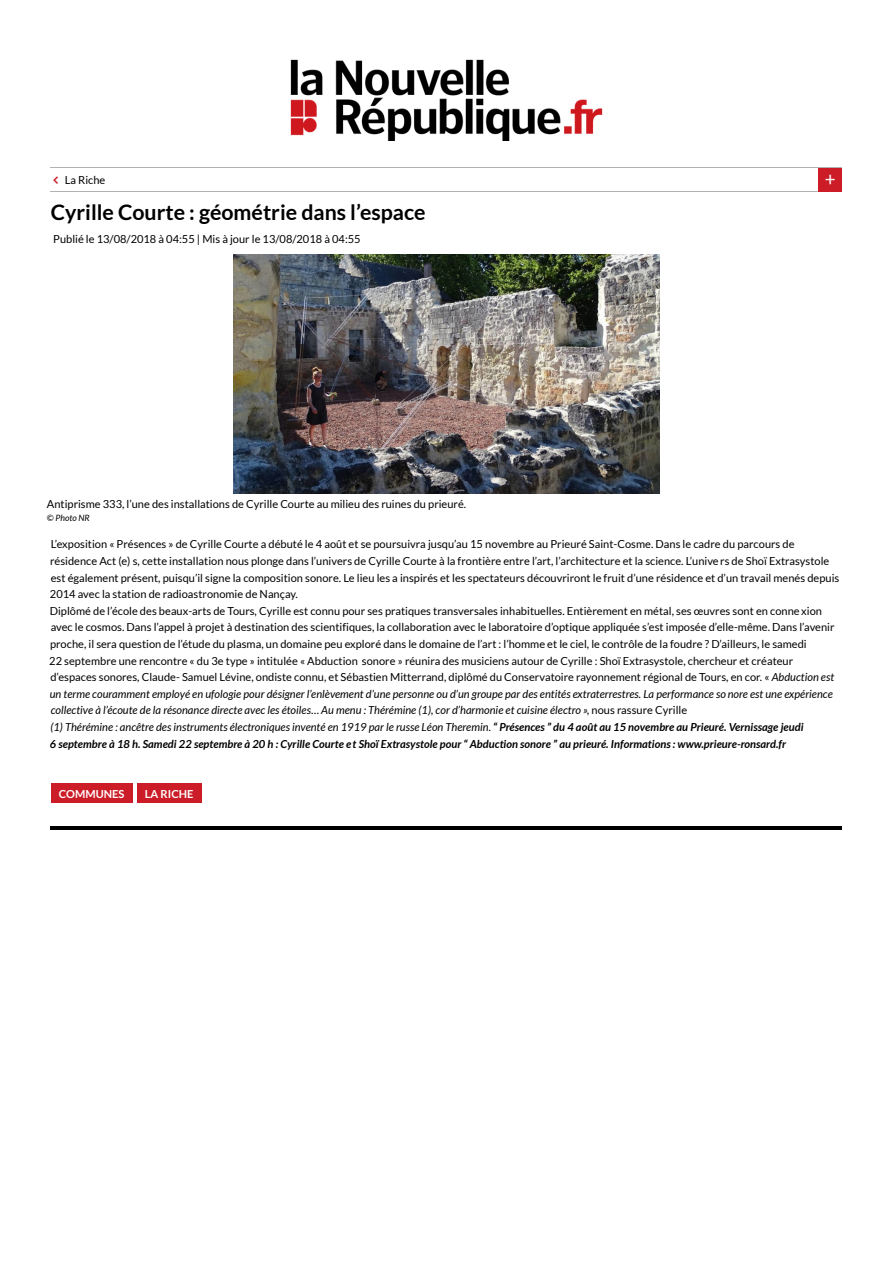
<style>
.page{position:relative;width:893px;height:1263px;background:#fff}
.page>*{position:absolute;margin:0;border:0;box-sizing:border-box;transform-origin:0 0}
.t1{font:700 21.3px "Lato";color:#000}
.t2{font:19.05px "Lato";color:#fff}
.t3{font:11.1px/16.6px "Lato";color:#000}
.t4{font:700 11.1px "Lato";color:#fff}
.t5{font:italic 8.7px "Lato";color:#000}
.s1{font-style:italic}
.s2{font-weight:700;font-style:italic}
</style>
<div class="page">
<hr style="left:51px;top:167px;width:791px;height:1px;background:#b1b1b1">
<hr style="left:51px;top:191px;width:791px;height:1px;background:#b1b1b1">
<div style="left:818px;top:168px;width:24px;height:23px;background:#cb1c27"></div>
<img style="left:234px;top:255px;width:425px;height:239px">
<div style="left:51px;top:783px;width:81px;height:20px;background:#cb1c27"></div>
<div style="left:137px;top:783px;width:64px;height:20px;background:#cb1c27"></div>
<hr style="left:51px;top:826px;width:791px;height:4px;background:#000">
<img style="left:290px;top:59px;width:313px;height:81px">
<p class="t3" style="left:65px;top:171px;width:42px">La Riche</p>
<h2 class="t2" style="left:825px;top:168px;width:13px">+</h2>
<h1 class="t1" style="left:51px;top:200px;width:376px">Cyrille Courte : géométrie dans l’espace</h1>
<p class="t3" style="left:53px;top:230px;width:309px">Publié le 13/08/2018 à 04:55 | Mis à jour le 13/08/2018 à 04:55</p>
<p class="t3" style="left:47px;top:495px;width:421px">Antiprisme 333, l’une des installations de Cyrille Courte au milieu des ruines du prieuré.</p>
<p class="t5" style="left:47px;top:513px;width:44px">© Photo NR</p>
<p class="t3" style="left:49px;top:536px;width:791px">L’exposition « Présences » de Cyrille Courte a débuté le 4 août et se poursuivra jusqu’au 15 novembre au Prieuré Saint-Cosme. Dans le cadre du parcours de résidence Act (e) s, cette installation nous plonge dans l’univers de Cyrille Courte à la frontière entre l’art, l’architecture et la science. L’unive rs de Shoï Extrasystole est également présent, puisqu’il signe la composition sonore. Le lieu les a inspirés et les spectateurs découvriront le fruit d’une résidence et d’un travail menés depuis 2014 avec la station de radioastronomie de Nançay.<br>Diplômé de l’école des beaux-arts de Tours, Cyrille est connu pour ses pratiques transversales inhabituelles. Entièrement en métal, ses œuvres sont en conne xion avec le cosmos. Dans l’appel à projet à destination des scientifiques, la collaboration avec le laboratoire d’optique appliquée s’est imposée d’elle-même. Dans l’avenir proche, il sera question de l’étude du plasma, un domaine peu exploré dans le domaine de l’art : l’homme et le ciel, le contrôle de la foudre ? D’ailleurs, le samedi<br>22 septembre une rencontre « du 3e type » intitulée « Abduction sonore » réunira des musiciens autour de Cyrille : Shoï Extrasystole, chercheur et créateur d’espaces sonores, Claude- Samuel Lévine, ondiste connu, et Sébastien Mitterrand, diplômé du Conservatoire rayonnement régional de Tours, en cor. « <span class="s1">Abduction est un terme couramment employé en ufologie pour désigner l’enlèvement d’une personne ou d’un groupe par des entités extraterrestres. La performance so nore est une expérience collective à l’écoute de la résonance directe avec les étoiles</span>… <span class="s1">Au menu : Thérémine (1), cor d’harmonie et cuisine électro »,</span> nous rassure Cyrille<br><span class="s1">(1) Thérémine : ancêtre des instruments électroniques inventé en 1919 par le russe Léon Theremin.</span> <span class="s2">“ Présences ” du 4 août au 15 novembre au Prieuré. Vernissage jeudi<br>6 septembre à 18 h. Samedi 22 septembre à 20 h : Cyrille Courte et Shoï Extrasystole pour “ Abduction sonore ” au prieuré. Informations : www.prieure-ronsard.fr</span></p>
<p class="t4" style="left:59px;top:787px;width:67px">COMMUNES</p>
<p class="t4" style="left:145px;top:787px;width:50px">LA RICHE</p>
</div>
